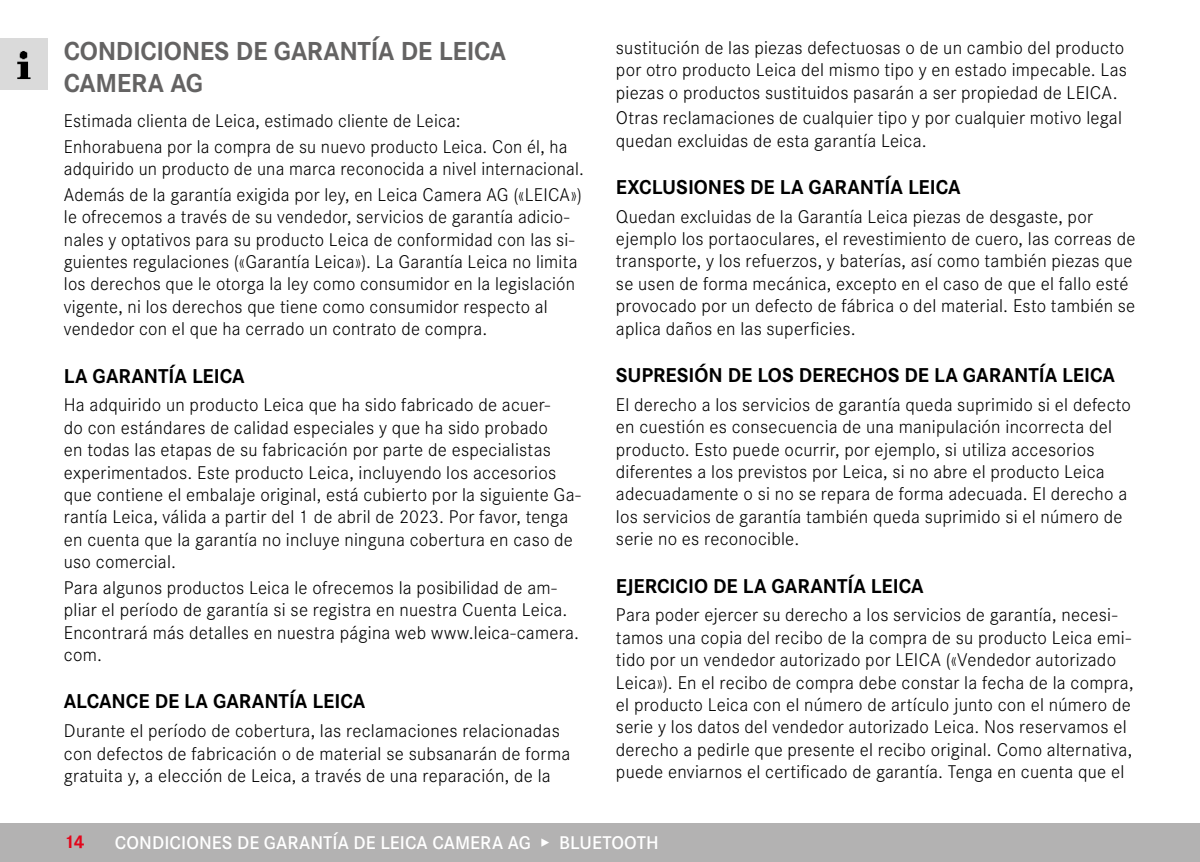
<style>
.page{position:relative;width:1200px;height:862px;background:#fff}
.page>*{position:absolute;margin:0;border:0;box-sizing:border-box;transform-origin:0 0}
.Heading____Chapter{font:700 27px/32.4px "Corporate S";letter-spacing:-.015em;color:#646363}
.Heading____Heading_02_blind{font:700 20.7px "Corporate S";letter-spacing:-.005em;color:#000}
.Text____Body_Text{font:300 19.12px/22.3px "Corporate S";letter-spacing:.01em;color:#000}
.t1{font:600 19.12px "Corporate S";letter-spacing:.005em;color:#fff}
.t2{font:700 19.12px "Corporate S";color:#e3051b}
</style>
<div class="page">
<div style="left:0;top:823px;width:1199px;height:38px;background:#b3b2b2"></div>
<div style="left:0;top:38px;width:48px;height:51px;background:#dadada"></div>
<img style="left:17px;top:51px;width:14px;height:28px">
<p class="Heading____Chapter" style="left:64px;top:32px;width:443px">CONDICIONES DE GARANTÍA DE LEICA<br>CAMERA AG</p>
<p class="Text____Body_Text" style="left:64px;top:109px;width:398px">Estimada clienta de Leica, estimado cliente de Leica:</p>
<p class="Text____Body_Text" style="left:64px;top:134px;width:521px">Enhorabuena por la compra de su nuevo producto Leica. Con él, ha adquirido un producto de una marca reconocida a nivel internacional.</p>
<p class="Text____Body_Text" style="left:64px;top:182px;width:519px">Además de la garantía exigida por ley, en Leica Camera AG («LEICA») le ofrecemos a través de su vendedor, servicios de garantía adicio&shy;nales y optativos para su producto Leica de conformidad con las si&shy;guientes regulaciones («Garantía Leica»). La Garantía Leica no limita los derechos que le otorga la ley como consumidor en la legislación vigente, ni los derechos que tiene como consumidor respecto al vendedor con el que ha cerrado un contrato de compra.</p>
<p class="Heading____Heading_02_blind" style="left:64px;top:359px;width:182px">LA GARANTÍA LEICA</p>
<p class="Text____Body_Text" style="left:64px;top:392px;width:518px">Ha adquirido un producto Leica que ha sido fabricado de acuer-<br>do con estándares de calidad especiales y que ha sido probado<br>en todas las etapas de su fabricación por parte de especialistas experimentados. Este producto Leica, incluyendo los accesorios que contiene el embalaje original, está cubierto por la siguiente Ga&shy;rantía Leica, válida a partir del 1 de abril de 2023. Por favor, tenga en cuenta que la garantía no incluye ninguna cobertura en caso de uso comercial.</p>
<p class="Text____Body_Text" style="left:64px;top:575px;width:516px">Para algunos productos Leica le ofrecemos la posibilidad de am&shy;pliar el período de garantía si se registra en nuestra Cuenta Leica.<br>Encontrará más detalles en nuestra página web www.leica-camera. com.</p>
<p class="Heading____Heading_02_blind" style="left:64px;top:684px;width:303px">ALCANCE DE LA GARANTÍA LEICA</p>
<p class="Text____Body_Text" style="left:64px;top:718px;width:508px">Durante el período de cobertura, las reclamaciones relacionadas con defectos de fabricación o de material se subsanarán de forma gratuita y, a elección de Leica, a través de una reparación, de la</p>
<p class="Text____Body_Text" style="left:615px;top:35px;width:512px">sustitución de las piezas defectuosas o de un cambio del producto por otro producto Leica del mismo tipo y en estado impecable. Las piezas o productos sustituidos pasarán a ser propiedad de LEICA.</p>
<p class="Text____Body_Text" style="left:615px;top:105px;width:507px">Otras reclamaciones de cualquier tipo y por cualquier motivo legal quedan excluidas de esta garantía Leica.</p>
<p class="Heading____Heading_02_blind" style="left:615px;top:170px;width:346px">EXCLUSIONES DE LA GARANTÍA LEICA</p>
<p class="Text____Body_Text" style="left:615px;top:204px;width:521px">Quedan excluidas de la Garantía Leica piezas de desgaste, por ejemplo los portaoculares, el revestimiento de cuero, las correas de transporte, y los refuerzos, y baterías, así como también piezas que se usen de forma mecánica, excepto en el caso de que el fallo esté provocado por un defecto de fábrica o del material. Esto también se aplica daños en las superficies.</p>
<p class="Heading____Heading_02_blind" style="left:615px;top:358px;width:500px">SUPRESIÓN DE LOS DERECHOS DE LA GARANTÍA LEICA</p>
<p class="Text____Body_Text" style="left:615px;top:392px;width:516px">El derecho a los servicios de garantía queda suprimido si el defecto en cuestión es consecuencia de una manipulación incorrecta del producto. Esto puede ocurrir, por ejemplo, si utiliza accesorios diferentes a los previstos por Leica, si no abre el producto Leica adecuadamente o si no se repara de forma adecuada. El derecho a los servicios de garantía también queda suprimido si el número de serie no es reconocible.</p>
<p class="Heading____Heading_02_blind" style="left:615px;top:569px;width:309px">EJERCICIO DE LA GARANTÍA LEICA</p>
<p class="Text____Body_Text" style="left:615px;top:602px;width:519px">Para poder ejercer su derecho a los servicios de garantía, necesi&shy;tamos una copia del recibo de la compra de su producto Leica emi&shy;tido por un vendedor autorizado por LEICA («Vendedor autorizado Leica»). En el recibo de compra debe constar la fecha de la compra, el producto Leica con el número de artículo junto con el número de serie y los datos del vendedor autorizado Leica. Nos reservamos el derecho a pedirle que presente el recibo original. Como alternativa, puede enviarnos el certificado de garantía. Tenga en cuenta que el</p>
<p class="t2" style="left:64px;top:826px;width:22px">14</p>
<p class="t1" style="left:115px;top:827px;width:545px">CONDICIONES DE GARANTÍA DE LEICA CAMERA AG ▸ BLUETOOTH</p>
</div>
